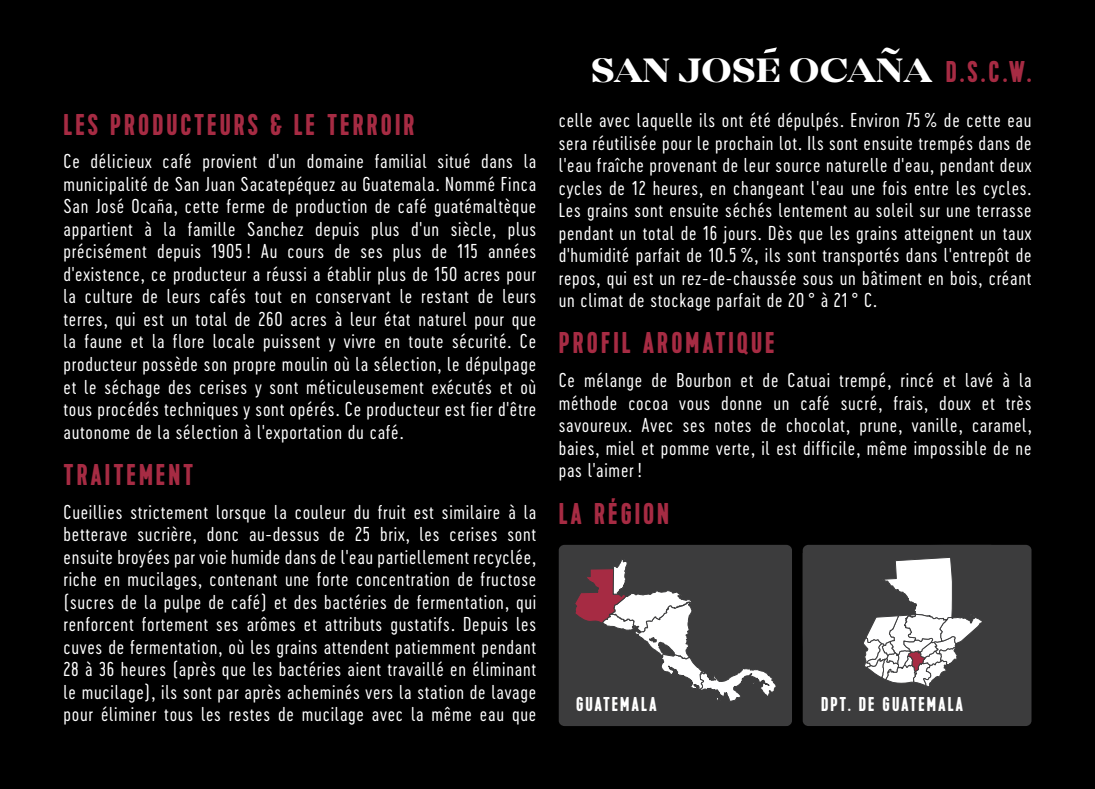
<style>
.page{position:relative;width:1095px;height:789px;background:#fff}
.page>*{position:absolute;margin:0;border:0;box-sizing:border-box;transform-origin:0 0}
.t1{font:35px "Mirador Bold DEMO";color:#fff;scale:1.1 1}
.TEXT{font:700 30px "Kapra";letter-spacing:.1em;color:#a62b43}
.t2{font:700 20px "Kapra";letter-spacing:.1em;color:#fff}
.TEXT-2{font:18.75px/22.5px "Cervo Neue Light Neue";letter-spacing:.04em;color:#fff;text-align:justify}
.s1{font-family:"Kapra";font-weight:700;font-size:30px;color:#a62b43}
</style>
<div class="page">
<div style="left:0;top:0;width:1094px;height:788px;background:#000"></div>
<div style="left:558px;top:544px;width:234px;height:181px;background:#3c3c3d;border-radius:6px"></div>
<svg style="left:575px;top:560px;width:201px;height:141px"></svg>
<div style="left:802px;top:544px;width:229px;height:181px;background:#3c3c3d;border-radius:6px"></div>
<svg style="left:802px;top:544px;width:198px;height:166px"></svg>
<svg style="left:763px;top:47px;width:13px;height:6px"></svg>
<p class="TEXT" style="left:63px;top:107px;width:352px">LES PRODUCTEURS &amp; LE TERROIR</p>
<p class="TEXT-2" style="left:63px;top:150px;width:474px">Ce délicieux café provient d'un domaine familial situé dans la municipalité de San Juan Sacatepéquez au Guatemala. Nommé Finca San José Ocaña, cette ferme de production de café guatémaltèque appartient à la famille Sanchez depuis plus d'un siècle, plus précisément depuis 1905 ! Au cours de ses plus de 115 années d'existence, ce producteur a réussi a établir plus de 150 acres pour la culture de leurs cafés tout en conservant le restant de leurs terres, qui est un total de 260 acres à leur état naturel pour que la faune et la flore locale puissent y vivre en toute sécurité. Ce producteur possède son propre moulin où la sélection, le dépulpage et le séchage des cerises y sont méticuleusement exécutés et où tous procédés techniques y sont opérés. Ce producteur est fier d'être autonome de la sélection à l'exportation du café.</p>
<p class="TEXT" style="left:63px;top:457px;width:131px">TRAITEMENT</p>
<p class="TEXT-2" style="left:63px;top:500px;width:474px">Cueillies strictement lorsque la couleur du fruit est similaire à la betterave sucrière, donc au-dessus de 25 brix, les cerises sont ensuite broyées par voie humide dans de l'eau partiellement recyclée, riche en mucilages, contenant une forte concentration de fructose (sucres de la pulpe de café) et des bactéries de fermentation, qui renforcent fortement ses arômes et attributs gustatifs. Depuis les cuves de fermentation, où les grains attendent patiemment pendant 28 à 36 heures (après que les bactéries aient travaillé en éliminant le mucilage), ils sont par après acheminés vers la station de lavage pour éliminer tous les restes de mucilage avec la même eau que</p>
<p class="t1" style="left:879px;top:34px;width:21px">~</p>
<p class="t1" style="left:591px;top:54px;width:402px">SAN JOSE OCANA <span class="s1">D.S.C.W.</span></p>
<p class="TEXT-2" style="left:558px;top:109px;width:474px">celle avec laquelle ils ont été dépulpés. Environ 75 % de cette eau sera réutilisée pour le prochain lot. Ils sont ensuite trempés dans de l'eau fraîche provenant de leur source naturelle d'eau, pendant deux cycles de 12 heures, en changeant l'eau une fois entre les cycles.<br>Les grains sont ensuite séchés lentement au soleil sur une terrasse pendant un total de 16 jours. Dès que les grains atteignent un taux d'humidité parfait de 10.5 %, ils sont transportés dans l'entrepôt de repos, qui est un rez-de-chaussée sous un bâtiment en bois, créant un climat de stockage parfait de 20 ° à 21 ° C.</p>
<p class="TEXT" style="left:558px;top:326px;width:217px">PROFIL AROMATIQUE</p>
<p class="TEXT-2" style="left:558px;top:369px;width:474px">Ce mélange de Bourbon et de Catuai trempé, rincé et lavé à la méthode cocoa vous donne un café sucré, frais, doux et très savoureux. Avec ses notes de chocolat, prune, vanille, caramel, baies, miel et pomme verte, il est difficile, même impossible de ne pas l'aimer !</p>
<p class="TEXT" style="left:558px;top:496px;width:112px">LA RÉGION</p>
<p class="t2" style="left:576px;top:692px;width:82px">GUATEMALA</p>
<p class="t2" style="left:821px;top:692px;width:144px">DPT. DE GUATEMALA</p>
</div>
